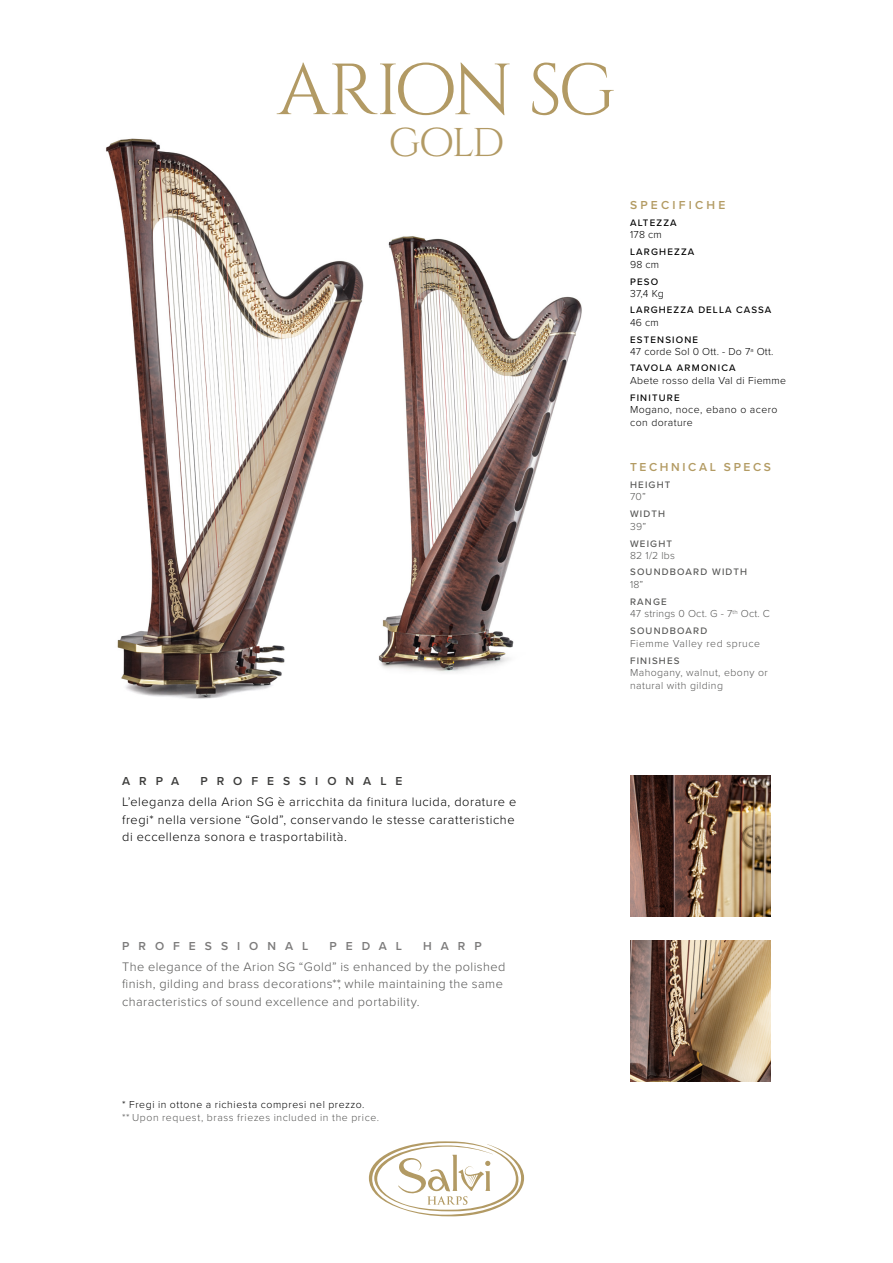
<style>
.page{position:relative;width:893px;height:1263px;background:#fff}
.page>*{position:absolute;margin:0;border:0;box-sizing:border-box;transform-origin:0 0}
.t1{font:72.3px "Cinzel Decorative";letter-spacing:-.06em;color:#b29a64}
.t2{font:40.2px "Cinzel Decorative";color:#b29a64}
.t3{font:300 12.75px/17.2px "Proxima Nova";letter-spacing:.03em;color:#575756}
.t4{font:300 12.75px/17.2px "Proxima Nova";letter-spacing:.04em;color:#000}
.t5{font:600 12px "Proxima Nova";letter-spacing:.75em;color:#7c7b7b}
.t6{font:600 12px "Proxima Nova";letter-spacing:.75em;color:#3c3c3b}
.t7{font:600 12px "Proxima Nova";letter-spacing:.225em;color:#b39b63}
.t8{font:600 12px "Proxima Nova";letter-spacing:.27em;color:#b39b63}
.t9{font:300 10.5px/12.6px "Proxima Nova";letter-spacing:.04em;color:#575756}
.t10{font:300 10.5px/12.6px "Proxima Nova";letter-spacing:.04em;color:#000}
.t11{font:300 10.5px "Proxima Nova";letter-spacing:.02em;color:#000}
.t12{font:300 10.5px "Proxima Nova";letter-spacing:.02em;color:#575756}
.t13{font:500 9.75px "Proxima Nova";letter-spacing:.12em;color:#000}
.t14{font:500 9.75px "Proxima Nova";letter-spacing:.12em;color:#575756}
</style>
<div class="page">
<svg style="left:369px;top:1141px;width:155px;height:75px"></svg>
<img style="left:630px;top:776px;width:141px;height:140px">
<img style="left:630px;top:940px;width:141px;height:141px">
<img style="left:106px;top:138px;width:242px;height:561px">
<img style="left:348px;top:236px;width:234px;height:437px">
<h1 class="t1" style="left:277px;top:45px;width:339px">ARION SG</h1>
<h2 class="t2" style="left:389px;top:118px;width:117px">GOLD</h2>
<p class="t8" style="left:630px;top:198px;width:97px">SPECIFICHE</p>
<p class="t13" style="left:630px;top:217px;width:48px">ALTEZZA</p>
<p class="t10" style="left:630px;top:229px;width:33px">178 cm</p>
<p class="t13" style="left:630px;top:246px;width:66px">LARGHEZZA</p>
<p class="t10" style="left:630px;top:258px;width:31px">98 cm</p>
<p class="t13" style="left:630px;top:276px;width:30px">PESO</p>
<p class="t10" style="left:630px;top:288px;width:35px">37,4 Kg</p>
<p class="t13" style="left:630px;top:304px;width:143px">LARGHEZZA DELLA CASSA</p>
<p class="t10" style="left:630px;top:316px;width:30px">46 cm</p>
<p class="t13" style="left:630px;top:334px;width:70px">ESTENSIONE</p>
<p class="t11" style="left:630px;top:346px;width:145px">47 corde Sol 0 Ott. - Do 7<sup>a</sup> Ott.</p>
<p class="t13" style="left:630px;top:362px;width:107px">TAVOLA ARMONICA</p>
<p class="t10" style="left:630px;top:374px;width:158px">Abete rosso della Val di Fiemme</p>
<p class="t13" style="left:630px;top:392px;width:51px">FINITURE</p>
<p class="t10" style="left:630px;top:404px;width:149px">Mogano, noce, ebano o acero con dorature</p>
<p class="t7" style="left:630px;top:460px;width:143px">TECHNICAL SPECS</p>
<p class="t14" style="left:630px;top:479px;width:42px">HEIGHT</p>
<p class="t9" style="left:630px;top:491px;width:17px">70”</p>
<p class="t14" style="left:630px;top:508px;width:37px">WIDTH</p>
<p class="t9" style="left:630px;top:520px;width:18px">39”</p>
<p class="t14" style="left:630px;top:538px;width:44px">WEIGHT</p>
<p class="t9" style="left:630px;top:550px;width:46px">82 1/2 lbs</p>
<p class="t14" style="left:630px;top:566px;width:119px">SOUNDBOARD WIDTH</p>
<p class="t9" style="left:630px;top:578px;width:15px">18”</p>
<p class="t14" style="left:630px;top:596px;width:38px">RANGE</p>
<p class="t12" style="left:630px;top:607px;width:141px">47 strings 0 Oct. G - 7<sup>th</sup> Oct. C</p>
<p class="t14" style="left:630px;top:625px;width:79px">SOUNDBOARD</p>
<p class="t9" style="left:630px;top:637px;width:131px">Fiemme Valley red spruce</p>
<p class="t14" style="left:630px;top:654px;width:51px">FINISHES</p>
<p class="t9" style="left:630px;top:666px;width:139px">Mahogany, walnut, ebony or natural with gilding</p>
<p class="t6" style="left:122px;top:774px;width:59px">ARPA</p>
<p class="t6" style="left:200px;top:774px;width:204px">PROFESSIONALE</p>
<p class="t4" style="left:122px;top:794px;width:396px">L’eleganza della Arion SG è arricchita da finitura lucida, dorature e fregi* nella versione “Gold”, conservando le stesse caratteristiche di eccellenza sonora e trasportabilità.</p>
<p class="t5" style="left:122px;top:939px;width:188px">PROFESSIONAL</p>
<p class="t5" style="left:329px;top:939px;width:74px">PEDAL</p>
<p class="t5" style="left:423px;top:939px;width:60px">HARP</p>
<p class="t3" style="left:122px;top:958px;width:385px">The elegance of the Arion SG “Gold” is enhanced by the polished finish, gilding and brass decorations**, while maintaining the same characteristics of sound excellence and portability.</p>
<p class="t10" style="left:122px;top:1099px;width:244px">* Fregi in ottone a richiesta compresi nel prezzo.</p>
<p class="t9" style="left:122px;top:1111px;width:258px">** Upon request, brass friezes included in the price.</p>
</div>
